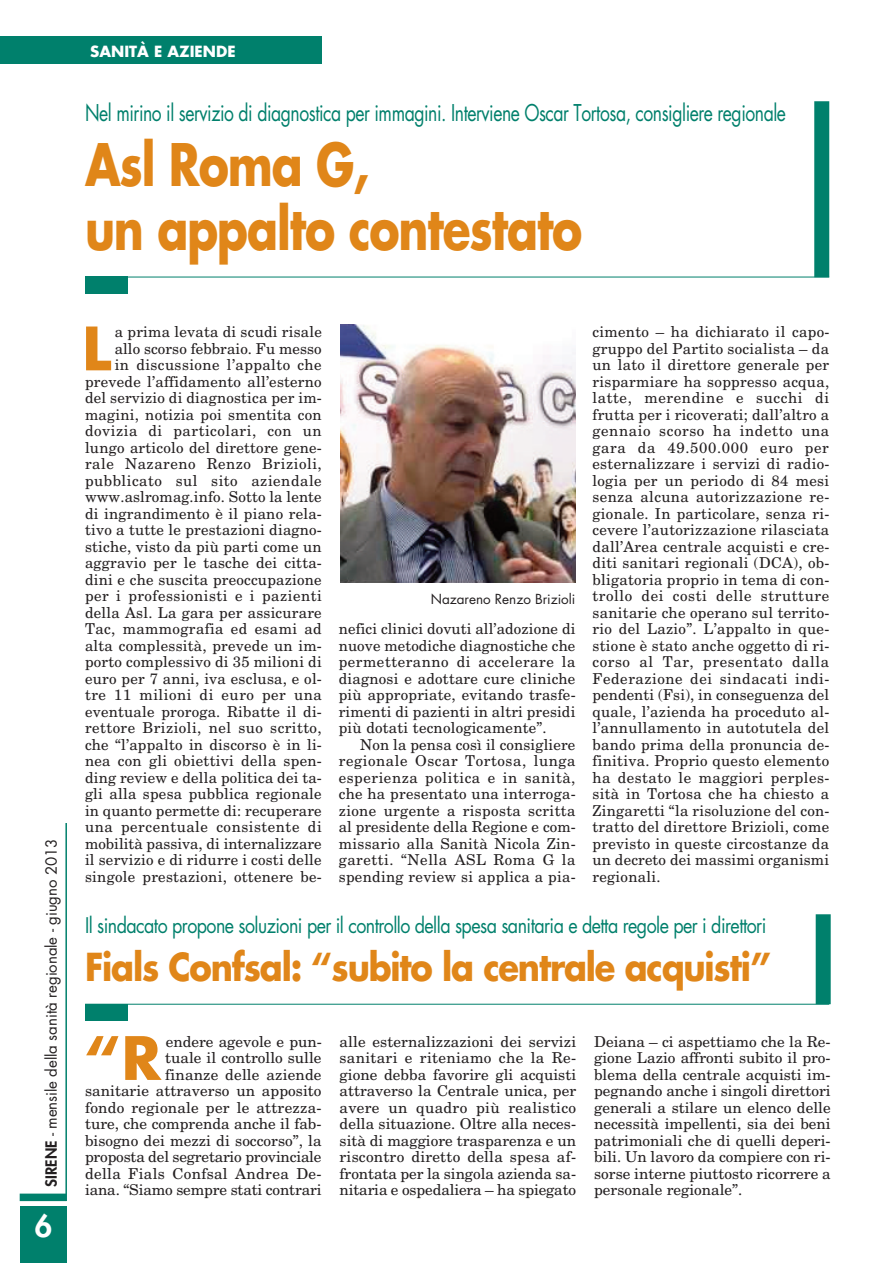
<style>
.page{position:relative;width:893px;height:1263px;background:#fff}
.page>*{position:absolute;margin:0;border:0;box-sizing:border-box;transform-origin:0 0}
.t1{font:700 58.2px "Futura";color:#e08619}
.t2{font:700 57px/64.5px "Futura";letter-spacing:-.025em;color:#e08619;scale:.8 1}
.t3{font:700 37.5px "Futura";letter-spacing:-.035em;color:#e08619;scale:.9 1}
.t4{font:800 30px "Futura";color:#fff}
.t5{font:22.5px "Futura";letter-spacing:-.025em;color:#00806c;scale:.78 1}
.t6{font:21px "Futura";letter-spacing:-.03em;color:#00806c;scale:.85 1}
.t7{font:15px/16.5px "New Century Schlbk";letter-spacing:.015em;color:#231f20;text-align:justify}
.t8{font:15px "Futura";letter-spacing:-.005em;color:#231f20}
.t9{font:700 15px "Futura";color:#fff}
.t10{font:13.5px "Futura";color:#231f20}
.s1{font-weight:800}
</style>
<div class="page">
<div style="left:20px;top:1193px;width:46px;height:8px;background:#00806c"></div>
<hr style="left:65px;top:823px;width:2px;height:378px;background:#00806c">
<div style="left:20px;top:1207px;width:47px;height:56px;background:#00806c"></div>
<div style="left:0;top:37px;width:322px;height:27px;background:#00806c"></div>
<div style="left:85px;top:277px;width:43px;height:17px;background:#00806c"></div>
<hr style="left:85px;top:277px;width:744px;height:1px;background:#00806c">
<div style="left:814px;top:101px;width:15px;height:176px;background:#00806c"></div>
<div style="left:85px;top:1004px;width:43px;height:17px;background:#00806c"></div>
<hr style="left:85px;top:1004px;width:744px;height:1px;background:#00806c">
<div style="left:816px;top:914px;width:15px;height:90px;background:#00806c"></div>
<img style="left:340px;top:325px;width:235px;height:257px">
<p class="t9" style="left:90px;top:44px;width:147px">SANITÀ E AZIENDE</p>
<h3 class="t5" style="left:85px;top:103px;width:900px">Nel mirino il servizio di diagnostica per immagini. Interviene Oscar Tortosa, consigliere regionale</h3>
<h2 class="t2" style="left:85px;top:137px;width:623px">Asl Roma G,<br>un appalto contestato</h2>
<p class="t8" style="left:44px;top:1186px;width:349px;rotate:-90deg"><span class="s1">SIRENE</span> - mensile della sanità regionale - giugno 2013</p>
<h3 class="t4" style="left:35px;top:1211px;width:19px">6</h3>
<p class="t7" style="left:85px;top:324px;width:238px;text-align:right">a prima levata di scudi risale<br>allo scorso febbraio. Fu messo<br>in discussione l’appalto che prevede l’affidamento all’esterno del servizio di diagnostica per im&shy;magini, notizia poi smentita con dovizia di particolari, con un lungo articolo del direttore gene&shy;rale Nazareno Renzo Brizioli, pubblicato sul sito aziendale www.aslromag.info. Sotto la lente di ingrandimento è il piano rela&shy;tivo a tutte le prestazioni diagno&shy;stiche, visto da più parti come un aggravio per le tasche dei citta&shy;dini e che suscita preoccupazione per i professionisti e i pazienti della Asl. La gara per assicurare Tac, mammografia ed esami ad alta complessità, prevede un im&shy;porto complessivo di 35 milioni di euro per 7 anni, iva esclusa, e ol&shy;tre 11 milioni di euro per una eventuale proroga. Ribatte il di&shy;rettore Brizioli, nel suo scritto, che “l’appalto in discorso è in li&shy;nea con gli obiettivi della spen&shy;ding review e della politica dei ta&shy;gli alla spesa pubblica regionale in quanto permette di: recuperare una percentuale consistente di mobilità passiva, di internalizzare il servizio e di ridurre i costi delle singole prestazioni, ottenere be-</p>
<h1 class="t1" style="left:82px;top:322px;width:30px">L</h1>
<p class="t10" style="left:431px;top:593px;width:146px">Nazareno Renzo Brizioli</p>
<p class="t7" style="left:339px;top:621px;width:238px">nefici clinici dovuti all’adozione di nuove metodiche diagnostiche che permetteranno di accelerare la diagnosi e adottare cure cliniche più appropriate, evitando trasfe&shy;rimenti di pazienti in altri presidi più dotati tecnologicamente”.</p>
<p class="t7" style="left:339px;top:736px;width:238px;text-indent:21px">Non la pensa così il consigliere regionale Oscar Tortosa, lunga esperienza politica e in sanità, che ha presentato una interroga&shy;zione urgente a risposta scritta al presidente della Regione e com&shy;missario alla Sanità Nicola Zin&shy;garetti. “Nella ASL Roma G la spending review si applica a pia-</p>
<p class="t7" style="left:592px;top:324px;width:238px">cimento – ha dichiarato il capo&shy;gruppo del Partito socialista – da un lato il direttore generale per risparmiare ha soppresso acqua, latte, merendine e succhi di frutta per i ricoverati; dall’altro a gennaio scorso ha indetto una gara da 49.500.000 euro per esternalizzare i servizi di radio&shy;logia per un periodo di 84 mesi senza alcuna autorizzazione re&shy;gionale. In particolare, senza ri&shy;cevere l’autorizzazione rilasciata dall’Area centrale acquisti e cre&shy;diti sanitari regionali (DCA), ob&shy;bligatoria proprio in tema di con&shy;trollo dei costi delle strutture sanitarie che operano sul territo&shy;rio del Lazio”. L’appalto in que&shy;stione è stato anche oggetto di ri&shy;corso al Tar, presentato dalla Federazione dei sindacati indi&shy;pendenti (Fsi), in conseguenza del quale, l’azienda ha proceduto al&shy;l’annullamento in autotutela del bando prima della pronuncia de&shy;finitiva. Proprio questo elemento ha destato le maggiori perples&shy;sità in Tortosa che ha chiesto a Zingaretti “la risoluzione del con&shy;tratto del direttore Brizioli, come previsto in queste circostanze da un decreto dei massimi organismi regionali.</p>
<h3 class="t6" style="left:85px;top:916px;width:803px">Il sindacato propone soluzioni per il controllo della spesa sanitaria e detta regole per i direttori</h3>
<h3 class="t3" style="left:85px;top:950px;width:764px">Fials Confsal: “subito la centrale acquisti”</h3>
<p class="t7" style="left:85px;top:1033px;width:238px;text-align:right">endere agevole e pun-<br>tuale il controllo sulle<br>finanze delle aziende<br>sanitarie attraverso un apposito fondo regionale per le attrezza&shy;ture, che comprenda anche il fab&shy;bisogno dei mezzi di soccorso”, la proposta del segretario provinciale della Fials Confsal Andrea De&shy;iana. “Siamo sempre stati contrari</p>
<p class="t7" style="left:340px;top:1033px;width:238px">alle esternalizzazioni dei servizi sanitari e riteniamo che la Re&shy;gione debba favorire gli acquisti attraverso la Centrale unica, per avere un quadro più realistico della situazione. Oltre alla neces&shy;sità di maggiore trasparenza e un riscontro diretto della spesa af&shy;frontata per la singola azienda sa&shy;nitaria e ospedaliera – ha spiegato</p>
<p class="t7" style="left:594px;top:1033px;width:238px">Deiana – ci aspettiamo che la Re&shy;gione Lazio affronti subito il pro&shy;blema della centrale acquisti im&shy;pegnando anche i singoli direttori generali a stilare un elenco delle necessità impellenti, sia dei beni patrimoniali che di quelli deperi&shy;bili. Un lavoro da compiere con ri&shy;sorse interne piuttosto ricorrere a personale regionale”.</p>
<h1 class="t1" style="left:85px;top:1031px;width:78px">“R</h1>
</div>
